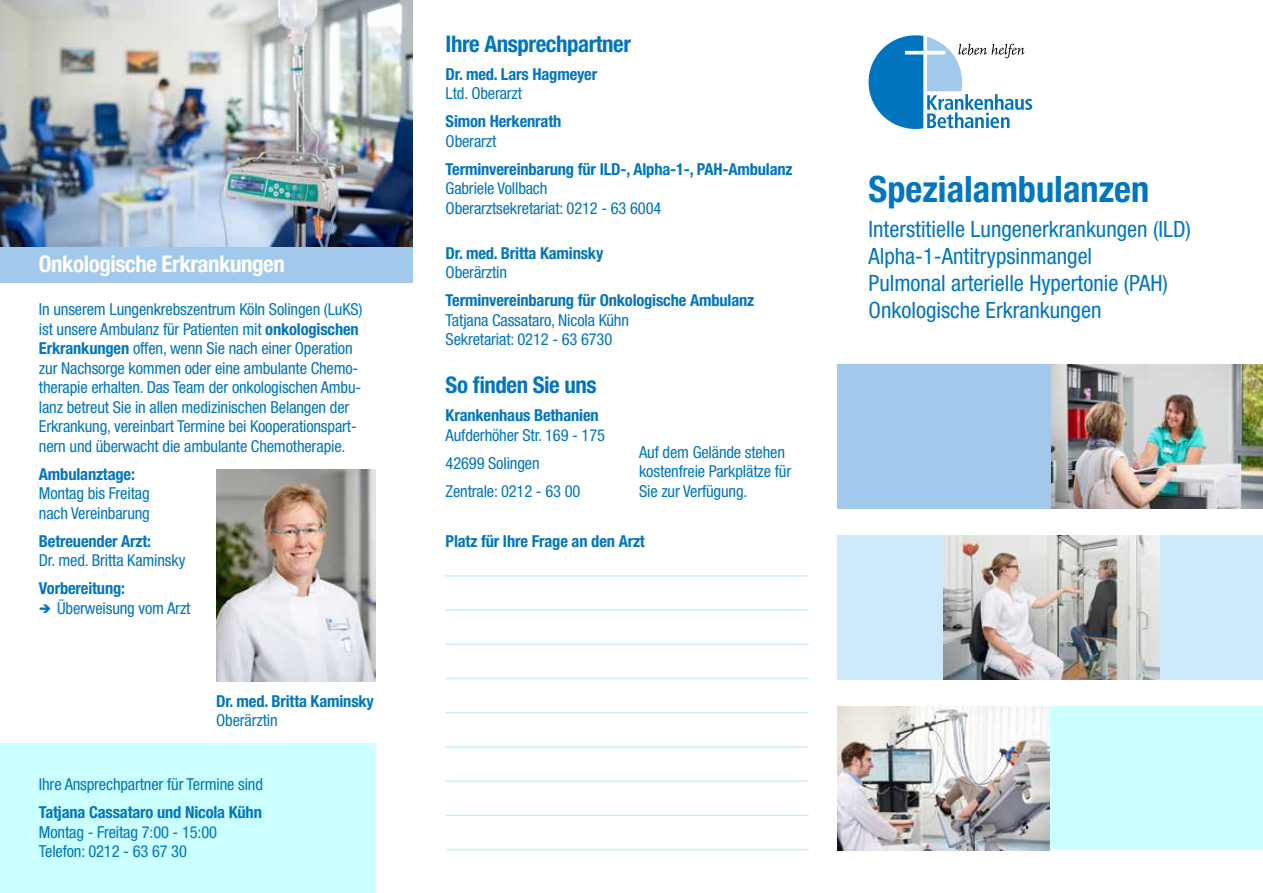
<style>
.page{position:relative;width:1263px;height:893px;background:#fff}
.page>*{position:absolute;margin:0;border:0;box-sizing:border-box;transform-origin:0 0}
.t1{font:700 condensed 36.3px "Helvetica Neue LT Pro";color:#0076c0}
.t2{font:700 condensed 22.95px "Helvetica Neue LT Pro";letter-spacing:-.02em;color:#0076c0}
.t3{font:700 condensed 22.95px "Helvetica Neue LT Pro";letter-spacing:-.02em;color:#fff}
.t4{font:condensed 22.5px/27px "Helvetica Neue LT Pro";color:#0076c0}
.t5{font:condensed 16.5px/19.5px "Helvetica Neue LT Pro";letter-spacing:-.01em;color:#0076c0}
.t6{font:700 condensed 16.5px "Helvetica Neue LT Pro";letter-spacing:-.01em;color:#0076c0}
.s1{font-weight:700}
</style>
<div class="page">
<div style="left:0;top:743px;width:376px;height:150px;background:#cff"></div>
<div style="left:875px;top:706px;width:388px;height:144px;background:#cff"></div>
<div style="left:838px;top:535px;width:425px;height:144px;background:#cdeafc"></div>
<div style="left:838px;top:364px;width:425px;height:144px;background:#a2c8eb"></div>
<svg style="left:868px;top:35px;width:164px;height:94px"></svg>
<hr style="left:446px;top:575px;width:363px;height:2px;background:#cdecff">
<hr style="left:446px;top:609px;width:363px;height:2px;background:#cdecff">
<hr style="left:446px;top:644px;width:363px;height:1px;background:#cdecff">
<hr style="left:446px;top:678px;width:363px;height:1px;background:#cdecff">
<hr style="left:446px;top:712px;width:363px;height:1px;background:#cdecff">
<hr style="left:446px;top:746px;width:363px;height:2px;background:#cdecff">
<hr style="left:446px;top:780px;width:363px;height:2px;background:#cdecff">
<hr style="left:446px;top:815px;width:363px;height:1px;background:#cdecff">
<hr style="left:446px;top:849px;width:363px;height:1px;background:#cdecff">
<img style="left:1051px;top:364px;width:212px;height:144px">
<img style="left:943px;top:535px;width:216px;height:144px">
<img style="left:838px;top:706px;width:211px;height:144px">
<img style="left:216px;top:469px;width:160px;height:213px">
<div style="left:0;top:0;width:412px;height:283px;background:#a2c8eb"></div>
<img style="left:0;top:0;width:412px;height:246px">
<h2 class="t3" style="left:39px;top:250px;width:247px">Onkologische Erkrankungen</h2>
<p class="t5" style="left:39px;top:299px;width:325px">In unserem Lungenkrebszentrum Köln Solingen (LuKS) ist unsere Ambulanz für Patienten mit <span class="s1">onkologischen Erkrankungen</span> offen, wenn Sie nach einer Operation zur Nachsorge kommen oder eine ambulante Chemo&shy;therapie erhalten. Das Team der onkologischen Ambu&shy;lanz betreut Sie in allen medizinischen Belangen der Erkrankung, vereinbart Termine bei Kooperationspart&shy;nern und überwacht die ambulante Chemotherapie.</p>
<p class="t6" style="left:39px;top:464px;width:98px">Ambulanztage:</p>
<p class="t5" style="left:39px;top:483px;width:112px">Montag bis Freitag nach Vereinbarung</p>
<p class="t6" style="left:39px;top:531px;width:114px">Betreuender Arzt:</p>
<p class="t5" style="left:39px;top:551px;width:148px">Dr. med. Britta Kaminsky</p>
<p class="t6" style="left:39px;top:578px;width:88px">Vorbereitung:</p>
<p class="t5" style="left:39px;top:598px;width:153px">➔ Überweisung vom Arzt</p>
<p class="t6" style="left:216px;top:691px;width:159px">Dr. med. Britta Kaminsky</p>
<p class="t5" style="left:216px;top:710px;width:63px">Oberärztin</p>
<p class="t5" style="left:39px;top:774px;width:226px">Ihre Ansprechpartner für Termine sind</p>
<p class="t6" style="left:39px;top:802px;width:225px">Tatjana Cassataro und Nicola Kühn</p>
<p class="t5" style="left:39px;top:822px;width:180px">Montag - Freitag 7:00 - 15:00<br>Telefon: 0212 - 63 67 30</p>
<h2 class="t2" style="left:446px;top:30px;width:187px">Ihre Ansprechpartner</h2>
<p class="t6" style="left:446px;top:64px;width:153px">Dr. med. Lars Hagmeyer</p>
<p class="t5" style="left:446px;top:84px;width:78px">Ltd. Oberarzt</p>
<p class="t6" style="left:446px;top:111px;width:117px">Simon Herkenrath</p>
<p class="t5" style="left:446px;top:131px;width:52px">Oberarzt</p>
<p class="t6" style="left:446px;top:159px;width:348px">Terminvereinbarung für ILD-, Alpha-1-, PAH-Ambulanz</p>
<p class="t5" style="left:446px;top:178px;width:217px">Gabriele Vollbach<br>Oberarztsekretariat: 0212 - 63 6004</p>
<p class="t6" style="left:446px;top:243px;width:159px">Dr. med. Britta Kaminsky</p>
<p class="t5" style="left:446px;top:263px;width:63px">Oberärztin</p>
<p class="t6" style="left:446px;top:290px;width:310px">Terminvereinbarung für Onkologische Ambulanz</p>
<p class="t5" style="left:446px;top:310px;width:185px">Tatjana Cassataro, Nicola Kühn<br>Sekretariat: 0212 - 63 6730</p>
<h2 class="t2" style="left:446px;top:371px;width:153px">So finden Sie uns</h2>
<p class="t6" style="left:446px;top:405px;width:155px">Krankenhaus Bethanien</p>
<p class="t5" style="left:446px;top:421px;width:161px;line-height:28px">Aufderhöher Str. 169 - 175<br>42699 Solingen<br>Zentrale: 0212 - 63 00</p>
<p class="t5" style="left:639px;top:442px;width:154px">Auf dem Gelände stehen kostenfreie Parkplätze für<br>Sie zur Verfügung.</p>
<p class="t6" style="left:446px;top:531px;width:201px">Platz für Ihre Frage an den Arzt</p>
<h1 class="t1" style="left:868px;top:167px;width:282px">Spezialambulanzen</h1>
<h3 class="t4" style="left:868px;top:216px;width:324px">Interstitielle Lungenerkrankungen (ILD)<br>Alpha-1-Antitrypsinmangel<br>Pulmonal arterielle Hypertonie (PAH)<br>Onkologische Erkrankungen</h3>
</div>
